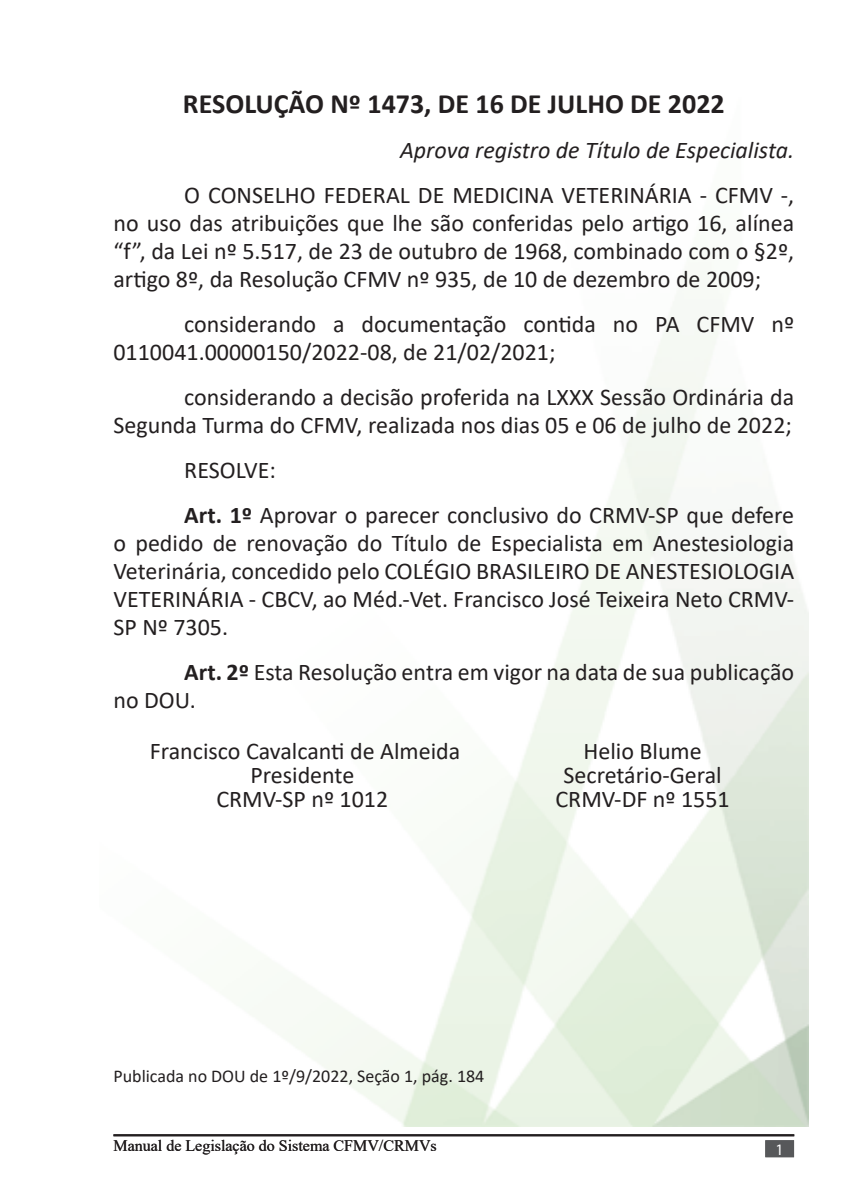
<style>
.page{position:relative;width:851px;height:1191px;background:#fff}
.page>*{position:absolute;margin:0;border:0;box-sizing:border-box;transform-origin:0 0}
.Texto_de_nota_de_rod{font:700 28px "Calibri";color:#231f20}
.Corpo_de_texto{font:24px/28px "Calibri";color:#231f20;text-align:justify}
.Texto_de_nota_de_rod-2{font:italic 24px "Calibri";color:#231f20}
.t1{font:18px "Calibri";color:#231f20}
.t2{font:16px "Times New Roman";color:#231f20}
.Apresentação{font:16px "Myriad Pro";color:#fff}
.s1{font-weight:700}
</style>
<div class="page">
<hr style="left:113px;top:1134px;width:681px;height:2px;background:#231f20">
<div style="left:765px;top:1140px;width:28px;height:17px;background:#57585a;border:2px solid #57585a"></div>
<p class="Texto_de_nota_de_rod" style="left:183px;top:84px;width:543px">RESOLUÇÃO Nº 1473, DE 16 DE JULHO DE 2022</p>
<p class="Texto_de_nota_de_rod-2" style="left:400px;top:133px;width:395px">Aprova registro de Título de Especialista.</p>
<p class="Corpo_de_texto" style="left:113px;top:180px;width:682px;text-indent:71px">O CONSELHO FEDERAL DE MEDICINA VETERINÁRIA - CFMV -, no uso das atribuições que lhe são conferidas pelo artigo 16, alínea “f”, da Lei nº 5.517, de 23 de outubro de 1968, combinado com o §2º, artigo 8º, da Resolução CFMV nº 935, de 10 de dezembro de 2009;</p>
<p class="Corpo_de_texto" style="left:113px;top:309px;width:682px;text-indent:71px">considerando a documentação contida no PA CFMV nº<br>0110041.00000150/2022-08, de 21/02/2021;</p>
<p class="Corpo_de_texto" style="left:113px;top:382px;width:682px;text-align:right">considerando a decisão proferida na LXXX Sessão Ordinária da<br>Segunda Turma do CFMV, realizada nos dias 05 e 06 de julho de 2022;</p>
<p class="Corpo_de_texto" style="left:184px;top:455px;width:93px">RESOLVE:</p>
<p class="Corpo_de_texto" style="left:113px;top:500px;width:682px;text-indent:71px"><span class="s1">Art. 1º</span> Aprovar o parecer conclusivo do CRMV-SP que defere o pedido de renovação do Título de Especialista em Anestesiologia Veterinária, concedido pelo COLÉGIO BRASILEIRO DE ANESTESIOLOGIA VETERINÁRIA - CBCV, ao Méd.-Vet. Francisco José Teixeira Neto CRMV-SP Nº 7305.</p>
<p class="Corpo_de_texto" style="left:113px;top:657px;width:682px;text-indent:71px"><span class="s1">Art. 2º</span> Esta Resolução entra em vigor na data de sua publicação no DOU.</p>
<p class="Corpo_de_texto" style="left:150px;top:736px;width:312px">Francisco Cavalcanti de Almeida</p>
<p class="Corpo_de_texto" style="left:250px;top:760px;width:105px">Presidente</p>
<p class="Corpo_de_texto" style="left:216px;top:784px;width:173px">CRMV-SP nº 1012</p>
<p class="Corpo_de_texto" style="left:583px;top:736px;width:120px">Helio Blume</p>
<p class="Corpo_de_texto" style="left:563px;top:760px;width:160px">Secretário-Geral</p>
<p class="Corpo_de_texto" style="left:555px;top:784px;width:176px">CRMV-DF nº 1551</p>
<p class="t1" style="left:113px;top:1064px;width:372px">Publicada no DOU de 1º/9/2022, Seção 1, pág. 184</p>
<p class="t2" style="left:113px;top:1134px;width:325px">Manual de Legislação do Sistema CFMV/CRMVs</p>
<p class="Apresentação" style="left:775px;top:1140px;width:10px">1</p>
</div>
